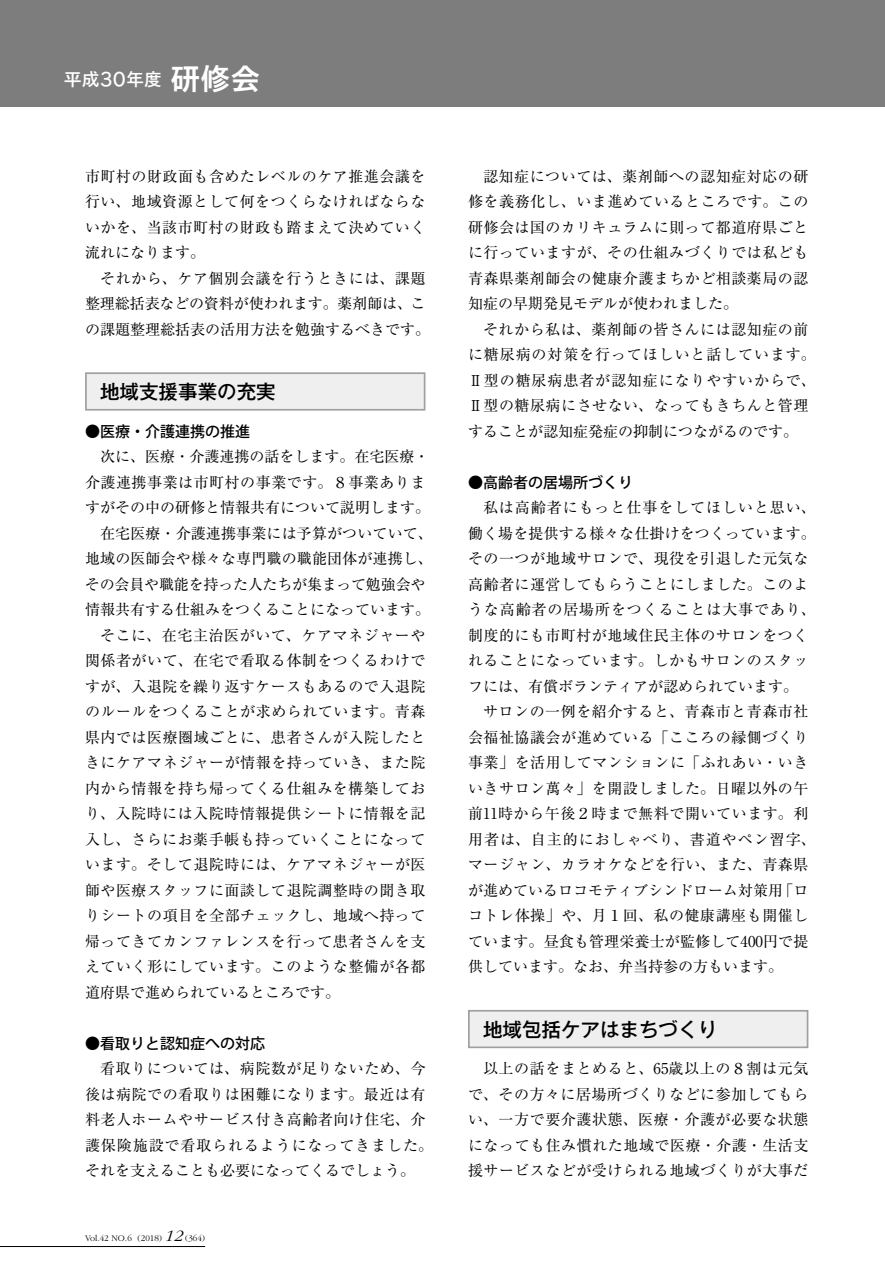
<style>
.page{position:relative;width:885px;height:1263px;background:#fff}
.page>*{position:absolute;margin:0;border:0;box-sizing:border-box;transform-origin:0 0}
.t1{font:500 19.5px "Gothic MB101 Pro";color:#000}
.t2{font:18px "TB Go Std DB";color:#fff}
.t3{font:15px/25.5px "Ryumin Pro";letter-spacing:.035em;color:#000}
.t4{font:15px/25.5px "Ryumin Pro";color:#000}
.t5{font:15px "Ryumin Pro";letter-spacing:.01em;color:#000}
.t6{font:500 15px "Koz Go Pro";color:#000}
.t7{font:15px "Ryumin Pro";letter-spacing:-.015em;color:#000}
.t8{font:300 9px "Garamond";color:#000}
.s1{font-family:"TB Go Std B";font-size:30px}
.s2{font-style:italic;font-size:16.5px}
</style>
<div class="page">
<hr style="left:0;top:1246px;width:205px;height:1px;background:#000">
<div style="left:85px;top:372px;width:340px;height:39px;background:#efefef;border:2px solid #9fa0a0"></div>
<div style="left:468px;top:1010px;width:340px;height:38px;background:#efefef;border:2px solid #9fa0a0"></div>
<div style="left:0;top:0;width:884px;height:106px;background:#7d7d7d"></div>
<p class="t2" style="left:64px;top:63px;width:198px">平成30年度<span class="s1">研修会</span></p>
<p class="t3" style="left:85px;top:162px;width:342px;text-align:justify">市町村の財政面も含めたレベルのケア推進会議を行い、地域資源として何をつくらなければならないかを、当該市町村の財政も踏まえて決めていく流れになります。</p>
<p class="t4" style="left:85px;top:264px;width:347px;text-indent:15px">それから、ケア個別会議を行うときには、課題整理総括表などの資料が使われます。薬剤師は、この課題整理総括表の活用方法を勉強するべきです。</p>
<h1 class="t1" style="left:100px;top:376px;width:177px">地域支援事業の充実</h1>
<p class="t6" style="left:85px;top:421px;width:166px">●医療・介護連携の推進</p>
<p class="t4" style="left:100px;top:443px;width:330px">次に、医療・介護連携の話をします。在宅医療・</p>
<p class="t3" style="left:85px;top:468px;width:342px">介護連携事業は市町村の事業です。８事業ありま</p>
<p class="t4" style="left:85px;top:494px;width:346px">すがその中の研修と情報共有について説明します。</p>
<p class="t5" style="left:100px;top:521px;width:334px">在宅医療・介護連携事業には予算がついていて、</p>
<p class="t5" style="left:85px;top:547px;width:349px">地域の医師会や様々な専門職の職能団体が連携し、</p>
<p class="t7" style="left:85px;top:572px;width:342px">その会員や職能を持った人たちが集まって勉強会や</p>
<p class="t4" style="left:85px;top:596px;width:346px">情報共有する仕組みをつくることになっています。</p>
<p class="t3" style="left:100px;top:621px;width:327px">そこに、在宅主治医がいて、ケアマネジャーや</p>
<p class="t3" style="left:85px;top:647px;width:342px">関係者がいて、在宅で看取る体制をつくるわけで</p>
<p class="t3" style="left:85px;top:672px;width:342px">すが、入退院を繰り返すケースもあるので入退院</p>
<p class="t3" style="left:85px;top:698px;width:342px">のルールをつくることが求められています。青森</p>
<p class="t3" style="left:85px;top:723px;width:342px">県内では医療圏域ごとに、患者さんが入院したと</p>
<p class="t3" style="left:85px;top:749px;width:342px">きにケアマネジャーが情報を持っていき、また院</p>
<p class="t3" style="left:85px;top:774px;width:342px">内から情報を持ち帰ってくる仕組みを構築してお</p>
<p class="t3" style="left:85px;top:800px;width:342px">り、入院時には入院時情報提供シートに情報を記</p>
<p class="t3" style="left:85px;top:825px;width:342px">入し、さらにお薬手帳も持っていくことになって</p>
<p class="t3" style="left:85px;top:851px;width:342px">います。そして退院時には、ケアマネジャーが医</p>
<p class="t3" style="left:85px;top:876px;width:342px">師や医療スタッフに面談して退院調整時の聞き取</p>
<p class="t3" style="left:85px;top:902px;width:342px">りシートの項目を全部チェックし、地域へ持って</p>
<p class="t3" style="left:85px;top:927px;width:342px">帰ってきてカンファレンスを行って患者さんを支</p>
<p class="t3" style="left:85px;top:953px;width:342px">えていく形にしています。このような整備が各都</p>
<p class="t4" style="left:85px;top:978px;width:256px">道府県で進められているところです。</p>
<p class="t6" style="left:85px;top:1033px;width:181px">●看取りと認知症への対応</p>
<p class="t3" style="left:85px;top:1055px;width:349px;text-indent:15px">看取りについては、病院数が足りないため、今後は病院での看取りは困難になります。最近は有料老人ホームやサービス付き高齢者向け住宅、介護保険施設で看取られるようになってきました。それを支えることも必要になってくるでしょう。</p>
<p class="t8" style="left:85px;top:1233px;width:121px">Vol.42 NO.6 (2018) <span class="s2">12</span> (364)</p>
<p class="t3" style="left:468px;top:162px;width:342px;text-align:justify;text-indent:15px">認知症については、薬剤師への認知症対応の研修を義務化し、いま進めているところです。この研修会は国のカリキュラムに則って都道府県ごとに行っていますが、その仕組みづくりでは私ども青森県薬剤師会の健康介護まちかど相談薬局の認知症の早期発見モデルが使われました。</p>
<p class="t3" style="left:468px;top:315px;width:349px;text-indent:15px">それから私は、薬剤師の皆さんには認知症の前に糖尿病の対策を行ってほしいと話しています。<br>Ⅱ型の糖尿病患者が認知症になりやすいからで、<br>Ⅱ型の糖尿病にさせない、なってもきちんと管理することが認知症発症の抑制につながるのです。</p>
<p class="t6" style="left:468px;top:472px;width:166px">●高齢者の居場所づくり</p>
<p class="t3" style="left:468px;top:494px;width:349px;text-indent:15px">私は高齢者にもっと仕事をしてほしいと思い、働く場を提供する様々な仕掛けをつくっています。その一つが地域サロンで、現役を引退した元気な高齢者に運営してもらうことにしました。このような高齢者の居場所をつくることは大事であり、制度的にも市町村が地域住民主体のサロンをつくれることになっています。しかもサロンのスタッフには、有償ボランティアが認められています。</p>
<p class="t3" style="left:468px;top:698px;width:349px;text-indent:15px">サロンの一例を紹介すると、青森市と青森市社会福祉協議会が進めている「こころの縁側づくり事業」を活用してマンションに「ふれあい・いきいきサロン萬々」を開設しました。日曜以外の午前11時から午後２時まで無料で開いています。利用者は、自主的におしゃべり、書道やペン習字、マージャン、カラオケなどを行い、また、青森県が進めているロコモティブシンドローム対策用「ロコトレ体操」や、月１回、私の健康講座も開催しています。昼食も管理栄養士が監修して400円で提供しています。なお、弁当持参の方もいます。</p>
<h1 class="t1" style="left:483px;top:1013px;width:235px">地域包括ケアはまちづくり</h1>
<p class="t3" style="left:468px;top:1055px;width:342px;text-align:justify;text-indent:15px">以上の話をまとめると、65歳以上の８割は元気で、その方々に居場所づくりなどに参加してもらい、一方で要介護状態、医療・介護が必要な状態になっても住み慣れた地域で医療・介護・生活支援サービスなどが受けられる地域づくりが大事だ</p>
</div>
